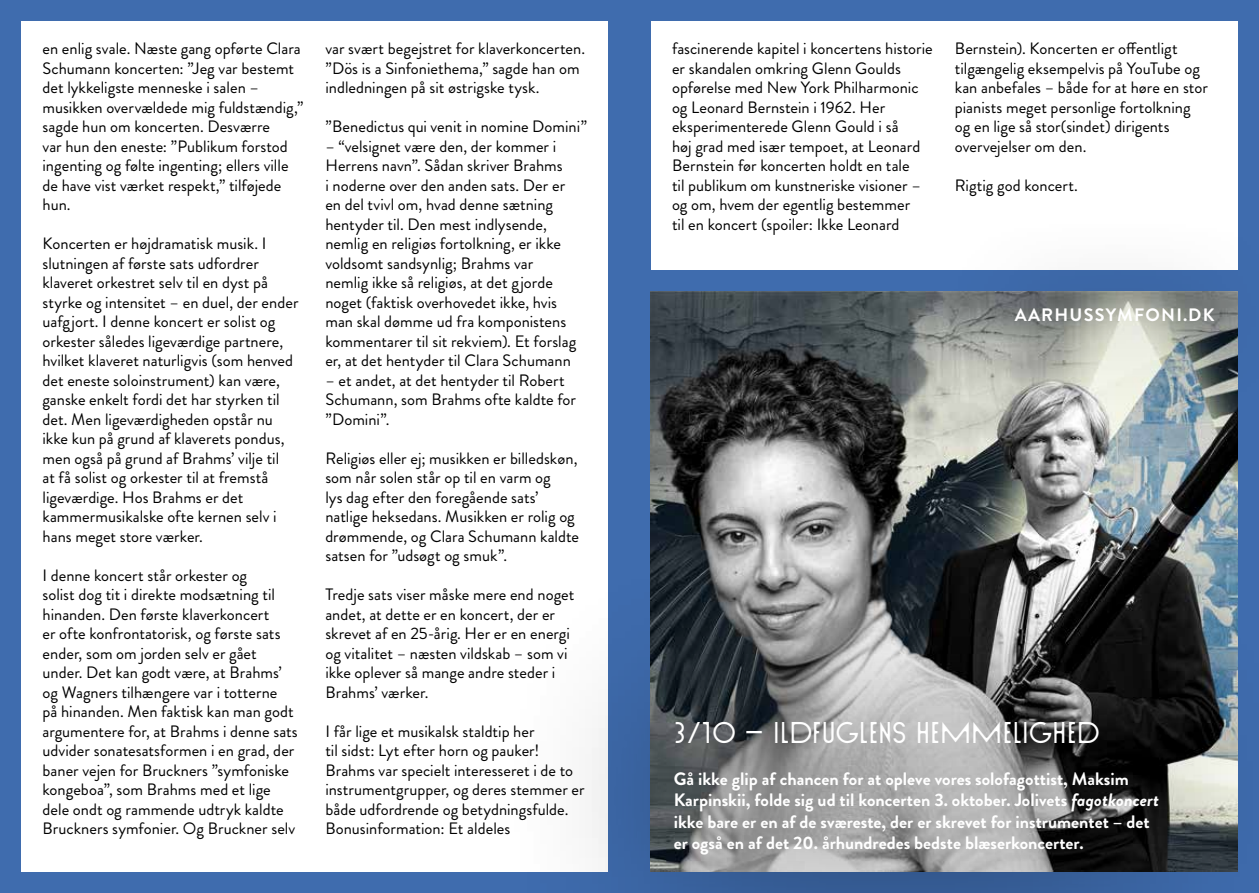
<style>
.page{position:relative;width:1259px;height:893px;background:#fff}
.page>*{position:absolute;margin:0;border:0;box-sizing:border-box;transform-origin:0 0}
.t1{font:30px "Sud";color:#fff}
.t2{font:700 18px/21px "Brandon Grotesque";color:#fff}
.t3{font:700 18px "Brandon Grotesque";letter-spacing:.07em;color:#fff}
.t4{font:16.5px/19.5px "Brandon Grotesque";color:#000}
.s1{font-style:italic}
</style>
<div class="page">
<div style="left:0;top:0;width:629px;height:893px;background:#3f6cae"></div>
<div style="left:629px;top:0;width:630px;height:893px;background:#3f6cae"></div>
<div style="left:21px;top:21px;width:587px;height:851px;background:#fff"></div>
<img style="left:651px;top:291px;width:586px;height:243px">
<div style="left:651px;top:21px;width:586px;height:249px;background:#fff"></div>
<div style="left:930px;top:214px;width:329px;height:201px;background:#000;opacity:.3"></div>
<div style="left:491px;top:534px;width:768px;height:359px;background:#000;opacity:.5"></div>
<p class="t4" style="left:43px;top:39px;width:262px">en enlig svale. Næste gang opførte Clara Schumann koncerten: ”Jeg var bestemt det lykkeligste menneske i salen – musikken overvældede mig fuldstændig,” sagde hun om koncerten. Desværre<br>var hun den eneste: ”Publikum forstod ingenting og følte ingenting; ellers ville de have vist værket respekt,” tilføjede hun.</p>
<p class="t4" style="left:43px;top:234px;width:258px">Koncerten er højdramatisk musik. I slutningen af første sats udfordrer klaveret orkestret selv til en dyst på styrke og intensitet – en duel, der ender uafgjort. I denne koncert er solist og orkester således ligeværdige partnere, hvilket klaveret naturligvis (som henved det eneste soloinstrument) kan være, ganske enkelt fordi det har styrken til det. Men ligeværdigheden opstår nu ikke kun på grund af klaverets pondus, men også på grund af Brahms’ vilje til<br>at få solist og orkester til at fremstå ligeværdige. Hos Brahms er det kammermusikalske ofte kernen selv i hans meget store værker.</p>
<p class="t4" style="left:43px;top:565px;width:257px">I denne koncert står orkester og<br>solist dog tit i direkte modsætning til hinanden. Den første klaverkoncert<br>er ofte konfrontatorisk, og første sats ender, som om jorden selv er gået under. Det kan godt være, at Brahms’ og Wagners tilhængere var i totterne<br>på hinanden. Men faktisk kan man godt argumentere for, at Brahms i denne sats udvider sonatesatsformen i en grad, der baner vejen for Bruckners ”symfoniske kongeboa”, som Brahms med et lige dele ondt og rammende udtryk kaldte Bruckners symfonier. Og Bruckner selv</p>
<p class="t4" style="left:672px;top:39px;width:262px">fascinerende kapitel i koncertens historie er skandalen omkring Glenn Goulds opførelse med New York Philharmonic og Leonard Bernstein i 1962. Her eksperimenterede Glenn Gould i så<br>høj grad med især tempoet, at Leonard Bernstein før koncerten holdt en tale<br>til publikum om kunstneriske visioner – og om, hvem der egentlig bestemmer<br>til en koncert (spoiler: Ikke Leonard</p>
<p class="t4" style="left:955px;top:39px;width:254px">Bernstein). Koncerten er offentligt tilgængelig eksempelvis på YouTube og kan anbefales – både for at høre en stor pianists meget personlige fortolkning og en lige så stor(sindet) dirigents overvejelser om den.</p>
<p class="t4" style="left:325px;top:39px;width:261px">var svært begejstret for klaverkoncerten. ”Dös is a Sinfoniethema,” sagde han om indledningen på sit østrigske tysk.</p>
<p class="t4" style="left:325px;top:117px;width:263px">”Benedictus qui venit in nomine Domini”</p>
<p class="t4" style="left:325px;top:137px;width:252px">– “velsignet være den, der kommer i Herrens navn”. Sådan skriver Brahms<br>i noderne over den anden sats. Der er en del tvivl om, hvad denne sætning hentyder til. Den mest indlysende, nemlig en religiøs fortolkning, er ikke voldsomt sandsynlig; Brahms var nemlig ikke så religiøs, at det gjorde noget (faktisk overhovedet ikke, hvis man skal dømme ud fra komponistens kommentarer til sit rekviem). Et forslag er, at det hentyder til Clara Schumann</p>
<p class="t4" style="left:325px;top:371px;width:252px">– et andet, at det hentyder til Robert<br>Schumann, som Brahms ofte kaldte for ”Domini”.</p>
<p class="t4" style="left:325px;top:449px;width:255px">Religiøs eller ej; musikken er billedskøn, som når solen står op til en varm og<br>lys dag efter den foregående sats’ natlige heksedans. Musikken er rolig og drømmende, og Clara Schumann kaldte satsen for ”udsøgt og smuk”.</p>
<p class="t4" style="left:325px;top:585px;width:250px">Tredje sats viser måske mere end noget andet, at dette er en koncert, der er skrevet af en 25-årig. Her er en energi og vitalitet – næsten vildskab – som vi ikke oplever så mange andre steder i Brahms’ værker.</p>
<p class="t4" style="left:325px;top:722px;width:261px">I får lige et musikalsk staldtip her<br>til sidst: Lyt efter horn og pauker!<br>Brahms var specielt interesseret i de to instrumentgrupper, og deres stemmer er både udfordrende og betydningsfulde.<br>Bonusinformation: Et aldeles</p>
<h1 class="t1" style="left:674px;top:715px;width:427px">3/10 – ILDFUGLENS HEMMELIGHED</h1>
<p class="t4" style="left:955px;top:175px;width:125px">Rigtig god koncert.</p>
<p class="t3" style="left:1015px;top:302px;width:201px">AARHUSSYMFONI.DK</p>
<p class="t2" style="left:674px;top:769px;width:487px">Gå ikke glip af chancen for at opleve vores solofagottist, Maksim Karpinskii, folde sig ud til koncerten 3. oktober. Jolivets <span class="s1">fagotkoncert </span>ikke bare er en af de sværeste, der er skrevet for instrumentet – det er også en af det 20. århundredes bedste blæserkoncerter.</p>
</div>
